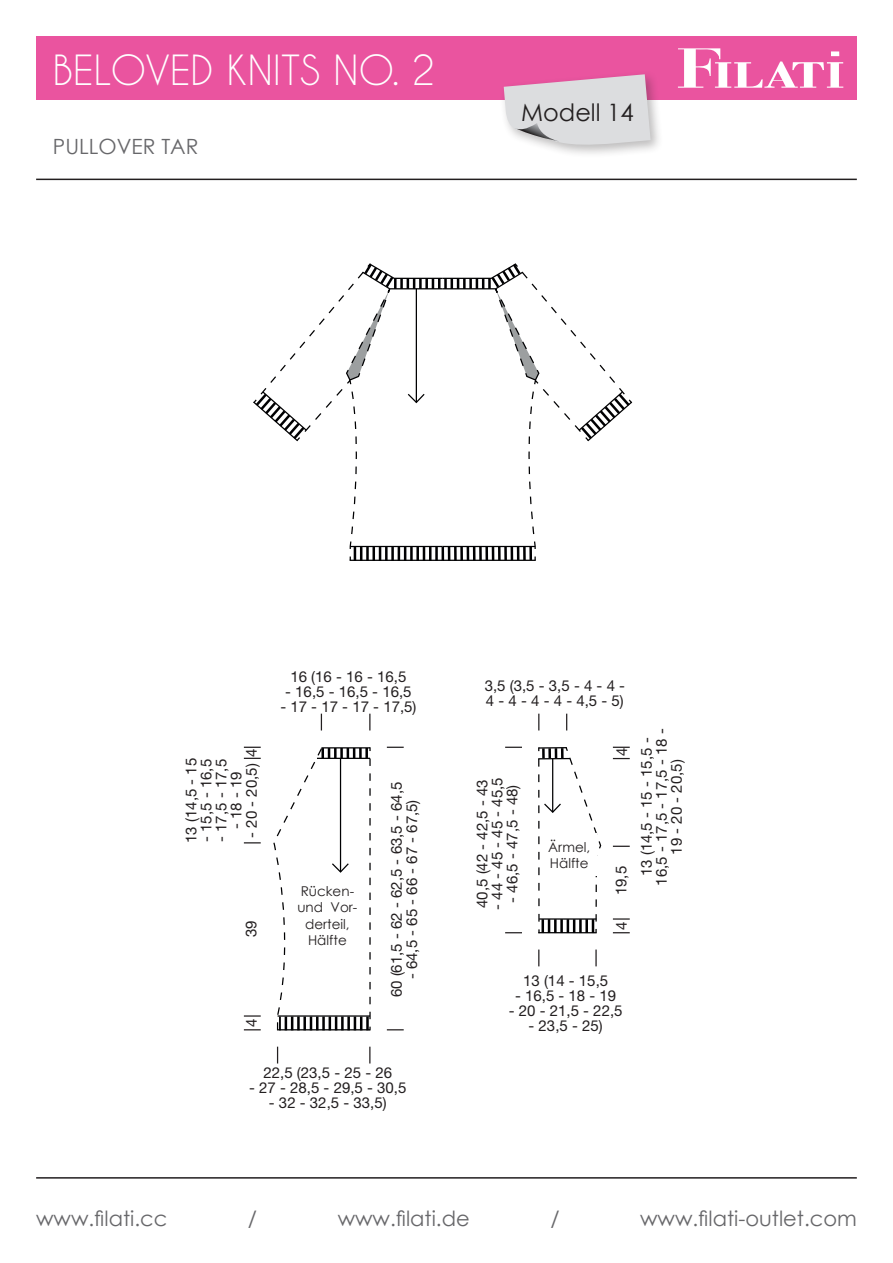
<style>
.page{position:relative;width:893px;height:1263px;background:#fff}
.page>*{position:absolute;margin:0;border:0;box-sizing:border-box;transform-origin:0 0}
.t1{font:39px "Caviar Dreams";color:#fff}
.t2{font:24px "Century Gothic";color:#231f20}
.t3{font:21px "Century Gothic";color:#67676a}
.t4{font:15px/15px "Helvetica Neue LT Pro";color:#231f20}
.Schnitt{font:13.5px/16.5px "Century Gothic";color:#231f20;text-align:center}
.t5{font:12.6px/15px "Myriad Pro";color:#231f20}
</style>
<div class="page">
<hr style="left:36px;top:1177px;width:821px;height:1px;background:#231f20">
<hr style="left:36px;top:179px;width:821px;height:1px;background:#231f20">
<div style="left:36px;top:36px;width:821px;height:64px;background:#ea549f"></div>
<svg style="left:678px;top:48px;width:165px;height:40px"></svg>
<div style="left:499px;top:70px;width:165px;height:88px;background:#231f20;opacity:.3"></div>
<svg style="left:504px;top:74px;width:147px;height:76px;background:#dcced7"></svg>
<svg style="left:387px;top:747px;width:17px;height:1px"></svg>
<svg style="left:613px;top:932px;width:17px;height:1px"></svg>
<svg style="left:505px;top:932px;width:17px;height:1px"></svg>
<svg style="left:613px;top:918px;width:17px;height:2px"></svg>
<svg style="left:613px;top:846px;width:17px;height:1px"></svg>
<svg style="left:387px;top:1029px;width:17px;height:1px"></svg>
<svg style="left:244px;top:1029px;width:17px;height:1px"></svg>
<svg style="left:244px;top:1015px;width:17px;height:2px"></svg>
<svg style="left:244px;top:842px;width:17px;height:1px"></svg>
<svg style="left:244px;top:747px;width:17px;height:1px"></svg>
<svg style="left:244px;top:758px;width:17px;height:1px"></svg>
<svg style="left:505px;top:747px;width:17px;height:1px"></svg>
<svg style="left:613px;top:747px;width:17px;height:1px"></svg>
<svg style="left:613px;top:758px;width:17px;height:1px"></svg>
<svg style="left:538px;top:714px;width:1px;height:16px"></svg>
<svg style="left:566px;top:714px;width:1px;height:16px"></svg>
<svg style="left:277px;top:1047px;width:1px;height:16px"></svg>
<svg style="left:369px;top:1047px;width:1px;height:16px"></svg>
<svg style="left:369px;top:714px;width:1px;height:16px"></svg>
<svg style="left:321px;top:714px;width:1px;height:16px"></svg>
<svg style="left:538px;top:949px;width:1px;height:17px"></svg>
<svg style="left:595px;top:949px;width:2px;height:17px"></svg>
<svg style="left:273px;top:747px;width:98px;height:284px"></svg>
<svg style="left:538px;top:747px;width:64px;height:186px"></svg>
<svg style="left:253px;top:263px;width:380px;height:298px"></svg>
<div style="left:291px;top:885px;width:73px;height:70px;background:#fff"></div>
<div style="left:542px;top:833px;width:54px;height:43px;background:#fff"></div>
<p class="t1" style="left:53px;top:47px;width:384px">BELOVED KNITS NO. 2</p>
<p class="t3" style="left:53px;top:131px;width:147px">PULLOVER TAR</p>
<p class="t2" style="left:521px;top:96px;width:114px">Modell 14</p>
<p class="t4" style="left:243px;top:837px;width:90px;rotate:-90deg">- 20 - 20,5) 4</p>
<p class="t4" style="left:183px;top:843px;width:87px;rotate:-90deg">13 (14,5 - 15</p>
<p class="t4" style="left:198px;top:842px;width:84px;rotate:-90deg">- 15,5 - 16,5</p>
<p class="t4" style="left:213px;top:842px;width:84px;rotate:-90deg">- 17,5 - 17,5</p>
<p class="t4" style="left:228px;top:829px;width:59px;rotate:-90deg">- 18 - 19</p>
<p class="t4" style="left:243px;top:937px;width:18px;rotate:-90deg">39</p>
<p class="t4" style="left:244px;top:1027px;width:10px;rotate:-90deg">4</p>
<p class="t4" style="left:290px;top:669px;width:118px">16 (16 - 16 - 16,5</p>
<p class="t4" style="left:285px;top:684px;width:128px">- 16,5 - 16,5 - 16,5</p>
<p class="t4" style="left:280px;top:699px;width:138px">- 17 - 17 - 17 - 17,5)</p>
<p class="Schnitt" style="left:297px;top:882px;width:62px">Rücken&shy;und Vor&shy;derteil,<br>Hälfte</p>
<p class="t5" style="left:302px;top:885px;width:55px;text-align:center">Rücken&shy;und<br>Vorderteil,<br>Hälfte</p>
<p class="t4" style="left:389px;top:997px;width:217px;rotate:-90deg">60 (61,5 - 62 - 62,5 - 63,5 - 64,5</p>
<p class="t4" style="left:404px;top:979px;width:181px;rotate:-90deg">- 64,5 - 65 - 66 - 67 - 67,5)</p>
<p class="t4" style="left:263px;top:1065px;width:130px">22,5 (23,5 - 25 - 26</p>
<p class="t4" style="left:249px;top:1080px;width:159px">- 27 - 28,5 - 29,5 - 30,5</p>
<p class="t4" style="left:269px;top:1095px;width:119px">- 32 - 32,5 - 33,5)</p>
<p class="t4" style="left:485px;top:678px;width:142px">3,5 (3,5 - 3,5 - 4 - 4 -<br>4 - 4 - 4 - 4 - 4,5 - 5)</p>
<p class="t4" style="left:474px;top:908px;width:130px;rotate:-90deg">40,5 (42 - 42,5 - 43</p>
<p class="t4" style="left:489px;top:910px;width:134px;rotate:-90deg">- 44 - 45 - 45 - 45,5</p>
<p class="t4" style="left:504px;top:902px;width:119px;rotate:-90deg">- 46,5 - 47,5 - 48)</p>
<p class="t4" style="left:614px;top:756px;width:10px;rotate:-90deg">4</p>
<p class="t5" style="left:551px;top:838px;width:35px">Ärmel,<br>Hälfte</p>
<p class="Schnitt" style="left:548px;top:838px;width:43px;text-align:left">Ärmel,<br>Hälfte</p>
<p class="t4" style="left:613px;top:895px;width:31px;rotate:-90deg">19,5</p>
<p class="t4" style="left:614px;top:930px;width:10px;rotate:-90deg">4</p>
<p class="t4" style="left:638px;top:886px;width:159px;text-align:center;rotate:-90deg">13 (14,5 - 15 - 15,5 -<br>16,5 - 17,5 - 17,5 - 18 -<br>19 - 20 - 20,5)</p>
<p class="t4" style="left:523px;top:972px;width:87px">13 (14 - 15,5</p>
<p class="t4" style="left:515px;top:988px;width:103px">- 16,5 - 18 - 19</p>
<p class="t4" style="left:509px;top:1003px;width:115px">- 20 - 21,5 - 22,5</p>
<p class="t4" style="left:529px;top:1018px;width:76px">- 23,5 - 25)</p>
<p class="t3" style="left:36px;top:1204px;width:133px">www.filati.cc</p>
<p class="t3" style="left:248px;top:1204px;width:11px">/</p>
<p class="t3" style="left:338px;top:1204px;width:134px">www.filati.de</p>
<p class="t3" style="left:550px;top:1204px;width:11px">/</p>
<p class="t3" style="left:640px;top:1204px;width:218px">www.filati-outlet.com</p>
</div>
